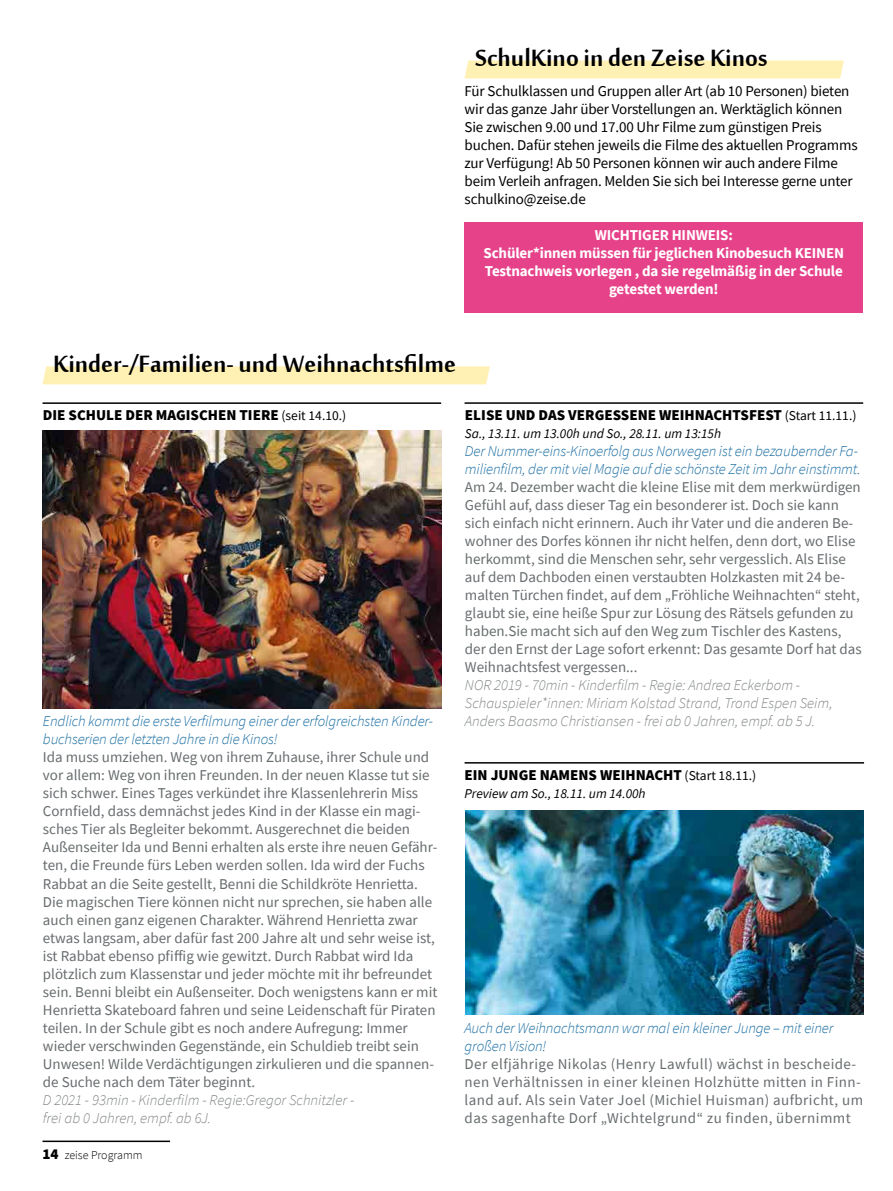
<style>
.page{position:relative;width:893px;height:1191px;background:#fff}
.page>*{position:absolute;margin:0;border:0;box-sizing:border-box;transform-origin:0 0}
.t1{font:36px "Mool Boran";color:#000}
.t2{font:15px/18px "Source Sans Pro";color:#676c6e}
.t3{font:15px/18px "Source Sans Pro";letter-spacing:-.01em;color:#000}
.t4{font:italic 300 15px/18px "Source Sans Pro";letter-spacing:-.01em;color:#166ba1}
.t5{font:italic 300 15px/18px "Source Sans Pro";color:#818586}
.t6{font:15px/18px "Source Sans Pro";letter-spacing:.03em;color:#676c6e}
.t7{font:700 15px/18px "Source Sans Pro";letter-spacing:-.01em;color:#fff;text-align:center}
.t8{font:900 15px "Source Sans Pro";color:#000}
.t9{font:italic 13.5px "Source Sans Pro";color:#000}
.t10{font:300 12px "Source Sans Pro";color:#000}
.s1{font-weight:400;font-size:13.5px}
.s2{font-weight:900;font-size:15px}
</style>
<div class="page">
<div style="left:43px;top:366px;width:447px;height:18px;background:#fff1b4"></div>
<hr style="left:43px;top:1140px;width:127px;height:2px;background:#000">
<hr style="left:43px;top:402px;width:398px;height:2px;background:#000">
<div style="left:465px;top:60px;width:379px;height:18px;background:#fff1b4"></div>
<div style="left:465px;top:222px;width:398px;height:90px;background:#e6428a"></div>
<hr style="left:465px;top:402px;width:398px;height:2px;background:#000">
<hr style="left:465px;top:762px;width:399px;height:1px;background:#000">
<img style="left:43px;top:430px;width:398px;height:278px">
<img style="left:465px;top:810px;width:398px;height:204px">
<h1 class="t1" style="left:475px;top:33px;width:294px">SchulKino in den Zeise Kinos</h1>
<p class="t3" style="left:465px;top:82px;width:395px">Für Schulklassen und Gruppen aller Art (ab 10 Personen) bieten wir das ganze Jahr über Vorstellungen an. Werktäglich können Sie zwischen 9.00 und 17.00 Uhr Filme zum günstigen Preis buchen. Dafür stehen jeweils die Filme des aktuellen Programms zur Verfügung! Ab 50 Personen können wir auch andere Filme beim Verleih anfragen. Melden Sie sich bei Interesse gerne unter schulkino@zeise.de</p>
<p class="t7" style="left:484px;top:226px;width:362px">WICHTIGER HINWEIS:<br>Schüler*innen müssen für jeglichen Kinobesuch KEINEN Testnachweis vorlegen , da sie regelmäßig in der Schule getestet werden!</p>
<h1 class="t1" style="left:53px;top:339px;width:404px">Kinder-/Familien- und Weihnachtsfilme</h1>
<p class="t8" style="left:43px;top:405px;width:305px">DIE SCHULE DER MAGISCHEN TIERE <span class="s1">(seit 14.10.)</span></p>
<p class="t4" style="left:43px;top:712px;width:392px">Endlich kommt die erste Verfilmung einer der erfolgreichsten Kinder&shy;buchserien der letzten Jahre in die Kinos!</p>
<p class="t2" style="left:43px;top:748px;width:396px">Ida muss umziehen. Weg von ihrem Zuhause, ihrer Schule und vor allem: Weg von ihren Freunden. In der neuen Klasse tut sie sich schwer. Eines Tages verkündet ihre Klassenlehrerin Miss Cornfield, dass demnächst jedes Kind in der Klasse ein magi&shy;sches Tier als Begleiter bekommt. Ausgerechnet die beiden Außenseiter Ida und Benni erhalten als erste ihre neuen Gefähr&shy;ten, die Freunde fürs Leben werden sollen. Ida wird der Fuchs Rabbat an die Seite gestellt, Benni die Schildkröte Henrietta.<br>Die magischen Tiere können nicht nur sprechen, sie haben alle auch einen ganz eigenen Charakter. Während Henrietta zwar etwas langsam, aber dafür fast 200 Jahre alt und sehr weise ist, ist Rabbat ebenso pfiffig wie gewitzt. Durch Rabbat wird Ida plötzlich zum Klassenstar und jeder möchte mit ihr befreundet sein. Benni bleibt ein Außenseiter. Doch wenigstens kann er mit Henrietta Skateboard fahren und seine Leidenschaft für Piraten teilen. In der Schule gibt es noch andere Aufregung: Immer wieder verschwinden Gegenstände, ein Schuldieb treibt sein Unwesen! Wilde Verdächtigungen zirkulieren und die spannen&shy;de Suche nach dem Täter beginnt.</p>
<p class="t5" style="left:43px;top:1090px;width:313px">D 2021 - 93min - Kinderfilm - Regie:Gregor Schnitzler - frei ab 0 Jahren, empf. ab 6J.</p>
<p class="t10" style="left:43px;top:1147px;width:101px"><span class="s2">14</span> zeise Programm</p>
<p class="t8" style="left:465px;top:405px;width:393px">ELISE UND DAS VERGESSENE WEIHNACHTSFEST <span class="s1">(Start 11.11.)</span></p>
<p class="t9" style="left:465px;top:425px;width:258px">Sa., 13.11. um 13.00h und So., 28.11. um 13:15h</p>
<p class="t4" style="left:465px;top:442px;width:397px">Der Nummer-eins-Kinoerfolg aus Norwegen ist ein bezaubernder Fa&shy;milienfilm, der mit viel Magie auf die schönste Zeit im Jahr einstimmt.</p>
<p class="t2" style="left:465px;top:478px;width:398px">Am 24. Dezember wacht die kleine Elise mit dem merkwürdigen Gefühl auf, dass dieser Tag ein besonderer ist. Doch sie kann sich einfach nicht erinnern. Auch ihr Vater und die anderen Be&shy;wohner des Dorfes können ihr nicht helfen, denn dort, wo Elise herkommt, sind die Menschen sehr, sehr vergesslich. Als Elise auf dem Dachboden einen verstaubten Holzkasten mit 24 be&shy;malten Türchen findet, auf dem „Fröhliche Weihnachten“ steht, glaubt sie, eine heiße Spur zur Lösung des Rätsels gefunden zu haben.Sie macht sich auf den Weg zum Tischler des Kastens, der den Ernst der Lage sofort erkennt: Das gesamte Dorf hat das Weihnachtsfest vergessen...</p>
<p class="t5" style="left:465px;top:676px;width:369px">NOR 2019 - 70min - Kinderfilm - Regie: Andrea Eckerbom -<br>Schauspieler*innen: Miriam Kolstad Strand, Trond Espen Seim,<br>Anders Baasmo Christiansen - frei ab 0 Jahren, empf. ab 5 J.</p>
<p class="t8" style="left:465px;top:765px;width:293px">EIN JUNGE NAMENS WEIHNACHT <span class="s1">(Start 18.11.)</span></p>
<p class="t9" style="left:465px;top:785px;width:183px">Preview am So., 18.11. um 14.00h</p>
<p class="t4" style="left:465px;top:1018px;width:370px">Auch der Weihnachtsmann war mal ein kleiner Junge – mit einer großen Vision!</p>
<p class="t6" style="left:465px;top:1054px;width:400px">Der elfjährige Nikolas (Henry Lawfull) wächst in bescheide&shy;nen Verhältnissen in einer kleinen Holzhütte mitten in Finn&shy;land auf. Als sein Vater Joel (Michiel Huisman) aufbricht, um das sagenhafte Dorf „Wichtelgrund“ zu finden, übernimmt</p>
</div>
